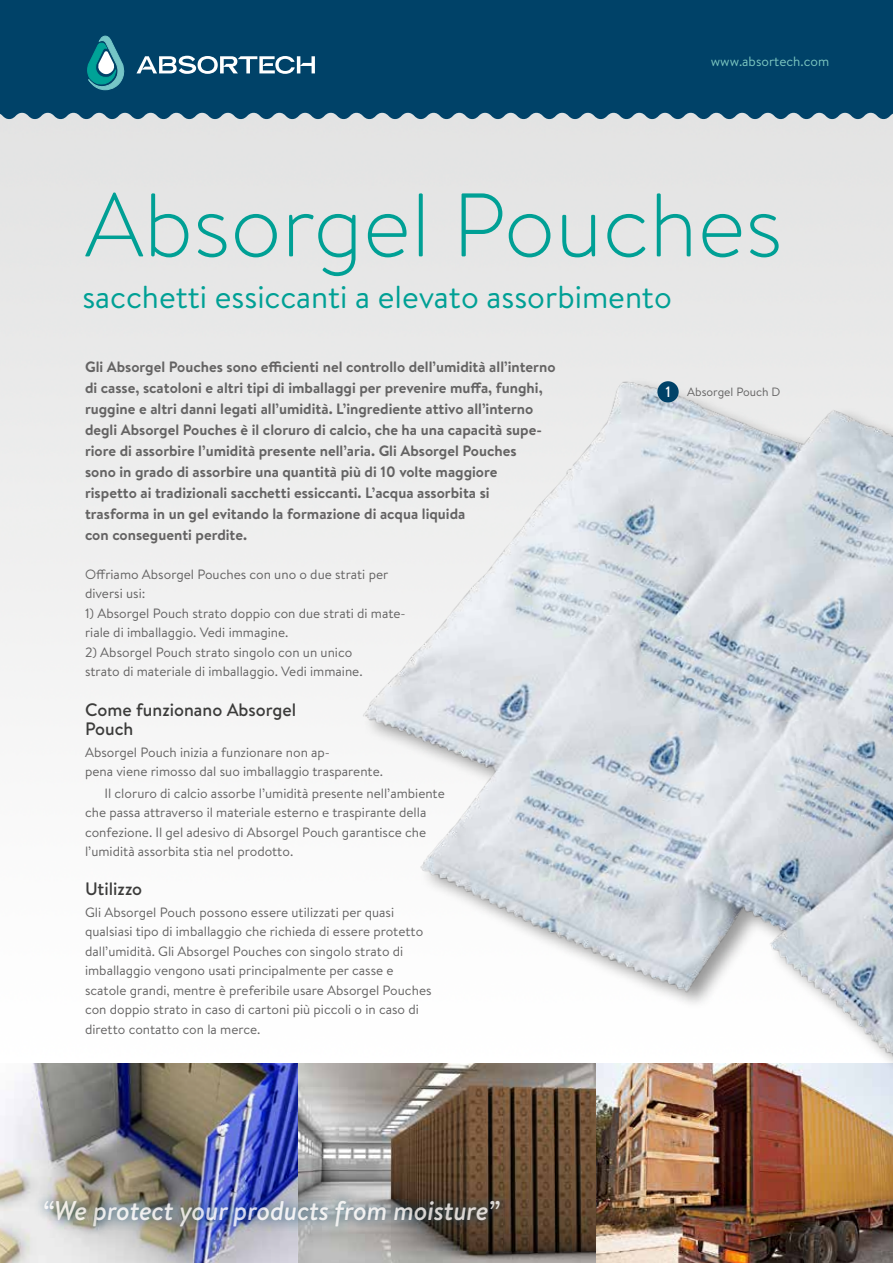
<style>
.page{position:relative;width:893px;height:1263px;background:#fff}
.page>*{position:absolute;margin:0;border:0;box-sizing:border-box;transform-origin:0 0}
.t1{font:300 90px "Brandon Text";color:#00a095}
.t2{font:31.8px "Brandon Text";color:#00a095}
.t3{font:italic 500 27px "Brandon Text";letter-spacing:-.01em;color:#fff}
.t4{font:500 18px/19.5px "Brandon Text";color:#3c3c3b}
.t5{font:700 15px/21px "Brandon Text";color:#646363}
.t6{font:13.5px/19.5px "Brandon Text";color:#646363}
.t7{font:13.5px "Brandon Text";color:#7cc6c0}
.t8{font:12px "Brandon Text";color:#646363}
.s1{font-weight:500;font-size:15px;color:#fff}
</style>
<div class="page">
<img style="left:0;top:119px;width:893px;height:1144px">
<div style="left:0;top:0;width:893px;height:119px;background:#004268"></div>
<svg style="left:87px;top:35px;width:39px;height:55px;background:#368897"></svg>
<svg style="left:136px;top:56px;width:179px;height:18px"></svg>
<img style="left:34px;top:1190px;width:477px;height:48px">
<img style="left:325px;top:348px;width:568px;height:773px">
<div style="left:657px;top:381px;width:22px;height:21px;background:#004268;border-radius:50%"></div>
<p class="t7" style="left:711px;top:52px;width:120px">www.absortech.com</p>
<h1 class="t1" style="left:85px;top:164px;width:699px">Absorgel Pouches</h1>
<h2 class="t2" style="left:82px;top:276px;width:591px">sacchetti essiccanti a elevato assorbimento</h2>
<p class="t5" style="left:85px;top:356px;width:472px">Gli Absorgel Pouches sono efficienti nel controllo dell’umidità all’interno di casse, scatoloni e altri tipi di imballaggi per prevenire muffa, funghi, ruggine e altri danni legati all’umidità. L’ingrediente attivo all’interno degli Absorgel Pouches è il cloruro di calcio, che ha una capacità supe&shy;riore di assorbire l’umidità presente nell’aria. Gli Absorgel Pouches<br>sono in grado di assorbire una quantità più di 10 volte maggiore<br>rispetto ai tradizionali sacchetti essiccanti. L’acqua assorbita si trasforma in un gel evitando la formazione di acqua liquida<br>con conseguenti perdite.</p>
<p class="t6" style="left:85px;top:564px;width:305px">Offriamo Absorgel Pouches con uno o due strati per diversi usi:</p>
<p class="t6" style="left:85px;top:603px;width:322px">1) Absorgel Pouch strato doppio con due strati di mate&shy;riale di imballaggio. Vedi immagine.</p>
<p class="t6" style="left:85px;top:642px;width:279px">2) Absorgel Pouch strato singolo con un unico strato di materiale di imballaggio. Vedi immaine.</p>
<h3 class="t4" style="left:85px;top:699px;width:213px">Come funzionano Absorgel<br>Pouch</h3>
<p class="t6" style="left:85px;top:742px;width:300px">Absorgel Pouch inizia a funzionare non ap-<br>pena viene rimosso dal suo imballaggio trasparente.</p>
<p class="t6" style="left:85px;top:783px;width:361px;text-indent:19px">Il cloruro di calcio assorbe l’umidità presente nell’ambiente che passa attraverso il materiale esterno e traspirante della confezione. Il gel adesivo di Absorgel Pouch garantisce che l’umidità assorbita stia nel prodotto.</p>
<h3 class="t4" style="left:85px;top:879px;width:59px">Utilizzo</h3>
<p class="t6" style="left:85px;top:902px;width:348px">Gli Absorgel Pouch possono essere utilizzati per quasi qualsiasi tipo di imballaggio che richieda di essere protetto dall’umidità. Gli Absorgel Pouches con singolo strato di imballaggio vengono usati principalmente per casse e scatole grandi, mentre è preferibile usare Absorgel Pouches con doppio strato in caso di cartoni più piccoli o in caso di diretto contatto con la merce.</p>
<h3 class="t3" style="left:43px;top:1192px;width:459px">“We protect your products from moisture”</h3>
<p class="t8" style="left:665px;top:384px;width:117px"><span class="s1">1</span> Absorgel Pouch D</p>
</div>
